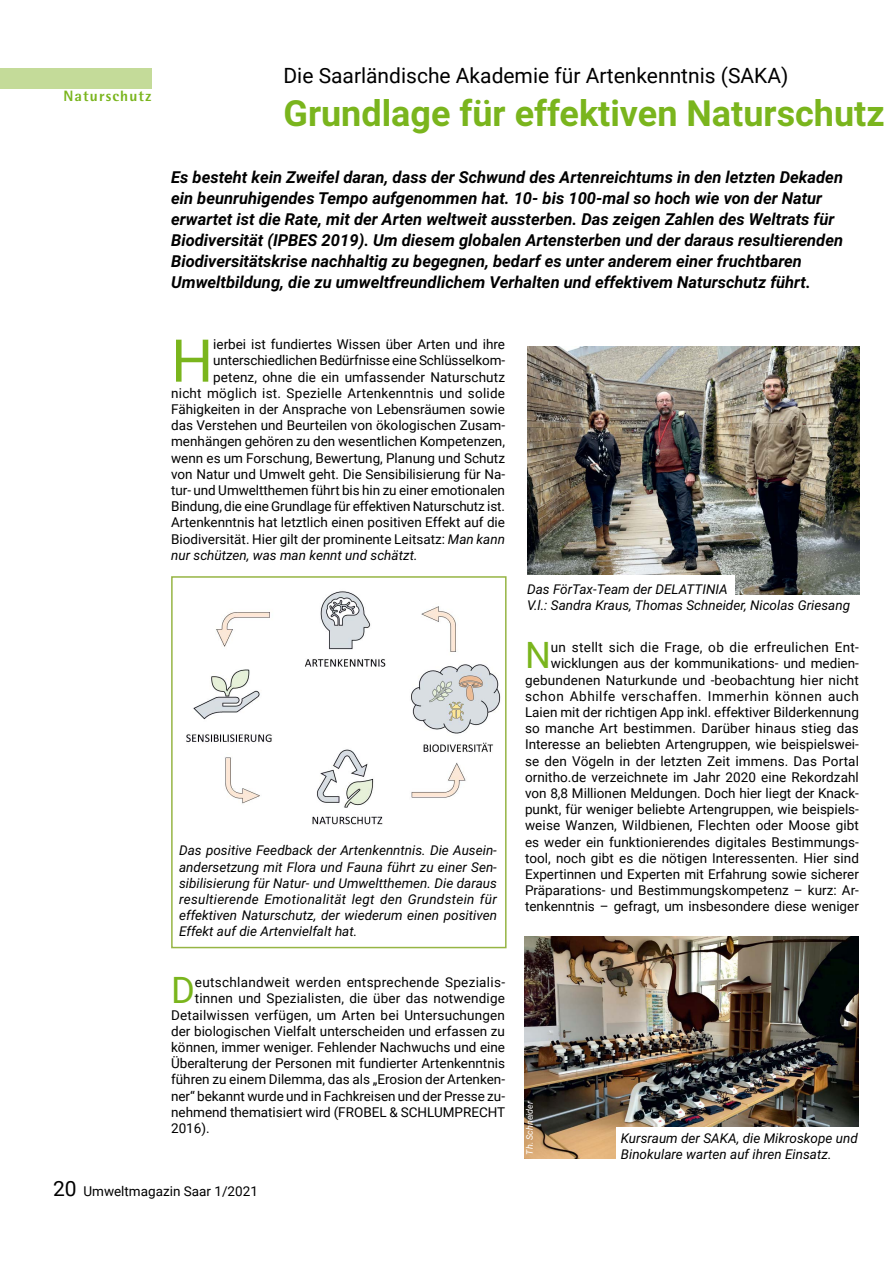
<style>
.page{position:relative;width:893px;height:1263px;background:#fff}
.page>*{position:absolute;margin:0;border:0;box-sizing:border-box;transform-origin:0 0}
.t1{font:59.1px "Roboto";color:#7ab51d}
.t2{font:36.3px "Roboto";color:#7ab51d}
.t3{font:700 36px "Roboto";color:#7ab51d}
.t4{font:21px "Roboto";color:#000}
.t5{font:italic 700 16.5px/21px "Roboto";color:#000}
.t6{font:800 15px "Agfa Rotis Semisans";letter-spacing:.075em;color:#7ab51d}
.t7{font:13.5px/16.2px "Roboto";color:#000;text-align:right}
.t8{font:italic 13.5px/16.2px "Roboto";color:#000}
.t9{font:13.5px "Roboto";letter-spacing:.02em;color:#000}
.t10{font:italic 9px "Roboto";color:#fff}
.s1{font-style:italic}
.s2{font-size:21px}
</style>
<div class="page">
<div style="left:0;top:68px;width:151px;height:20px;background:#c4db99"></div>
<img style="left:186px;top:591px;width:315px;height:234px">
<div style="left:171px;top:576px;width:336px;height:372px;border:2px solid #96b544"></div>
<img style="left:525px;top:936px;width:334px;height:223px">
<div style="left:617px;top:1127px;width:253px;height:37px;background:#fff"></div>
<img style="left:527px;top:347px;width:332px;height:247px">
<div style="left:525px;top:575px;width:209px;height:46px;background:#fff"></div>
<p class="t6" style="left:63px;top:87px;width:89px">Naturschutz</p>
<h3 class="t4" style="left:283px;top:61px;width:506px">Die Saarländische Akademie für Artenkenntnis (SAKA)</h3>
<h3 class="t3" style="left:283px;top:88px;width:603px">Grundlage für effektiven Naturschutz</h3>
<p class="t5" style="left:171px;top:166px;width:673px">Es besteht kein Zweifel daran, dass der Schwund des Artenreichtums in den letzten Dekaden ein beunruhigendes Tempo aufgenommen hat. 10- bis 100-mal so hoch wie von der Natur erwartet ist die Rate, mit der Arten weltweit aussterben. Das zeigen Zahlen des Weltrats für Biodiversität (IPBES 2019). Um diesem globalen Artensterben und der daraus resultierenden Biodiversitätskrise nachhaltig zu begegnen, bedarf es unter anderem einer fruchtbaren Umweltbildung, die zu umweltfreundlichem Verhalten und effektivem Naturschutz führt.</p>
<h1 class="t1" style="left:171px;top:319px;width:44px">H</h1>
<p class="t7" style="left:213px;top:336px;width:293px">ierbei ist fundiertes Wissen über Arten und ihre</p>
<p class="t7" style="left:213px;top:352px;width:293px">unterschiedlichen Bedürfnisse eine Schlüsselkom-</p>
<p class="t7" style="left:213px;top:368px;width:293px">petenz, ohne die ein umfassender Naturschutz</p>
<p class="t7" style="left:171px;top:384px;width:335px">nicht möglich ist. Spezielle Artenkenntnis und solide</p>
<p class="t7" style="left:171px;top:401px;width:335px">Fähigkeiten in der Ansprache von Lebensräumen sowie</p>
<p class="t7" style="left:171px;top:417px;width:335px">das Verstehen und Beurteilen von ökologischen Zusam-</p>
<p class="t7" style="left:171px;top:433px;width:335px">menhängen gehören zu den wesentlichen Kompetenzen,</p>
<p class="t7" style="left:171px;top:449px;width:335px">wenn es um Forschung, Bewertung, Planung und Schutz</p>
<p class="t7" style="left:171px;top:465px;width:335px">von Natur und Umwelt geht. Die Sensibilisierung für Na-</p>
<p class="t7" style="left:171px;top:482px;width:335px">tur- und Umweltthemen führt bis hin zu einer emotionalen</p>
<p class="t7" style="left:171px;top:498px;width:335px">Bindung, die eine Grundlage für effektiven Naturschutz ist.</p>
<p class="t7" style="left:171px;top:514px;width:335px">Artenkenntnis hat letztlich einen positiven Effekt auf die</p>
<p class="t7" style="left:171px;top:530px;width:335px">Biodiversität. Hier gilt der prominente Leitsatz: <span class="s1">Man kann</span></p>
<p class="t8" style="left:171px;top:546px;width:248px">nur schützen, was man kennt und schätzt.</p>
<p class="t8" style="left:179px;top:842px;width:319px;text-align:justify">Das positive Feedback der Artenkenntnis. Die Ausein&shy;andersetzung mit Flora und Fauna führt zu einer Sen&shy;sibilisierung für Natur- und Umweltthemen. Die daraus resultierende Emotionalität legt den Grundstein für effektiven Naturschutz, der wiederum einen positiven Effekt auf die Artenvielfalt hat.</p>
<h2 class="t2" style="left:171px;top:965px;width:25px">D</h2>
<p class="t9" style="left:195px;top:973px;width:312px">eutschlandweit werden entsprechende Spezialis-</p>
<p class="t7" style="left:195px;top:990px;width:312px">tinnen und Spezialisten, die über das notwendige</p>
<p class="t7" style="left:171px;top:1006px;width:335px">Detailwissen verfügen, um Arten bei Untersuchungen</p>
<p class="t7" style="left:171px;top:1022px;width:335px">der biologischen Vielfalt unterscheiden und erfassen zu</p>
<p class="t7" style="left:171px;top:1038px;width:335px">können, immer weniger. Fehlender Nachwuchs und eine</p>
<p class="t7" style="left:171px;top:1055px;width:335px">Überalterung der Personen mit fundierter Artenkenntnis</p>
<p class="t7" style="left:171px;top:1071px;width:335px">führen zu einem Dilemma, das als „Erosion der Artenken-</p>
<p class="t7" style="left:171px;top:1087px;width:335px">ner“ bekannt wurde und in Fachkreisen und der Presse zu-</p>
<p class="t7" style="left:171px;top:1103px;width:336px">nehmend thematisiert wird (FROBEL &amp; SCHLUMPRECHT</p>
<p class="t7" style="left:171px;top:1119px;width:40px">2016).</p>
<p class="t8" style="left:527px;top:580px;width:325px">Das FörTax-Team der DELATTINIA<br>V.l.: Sandra Kraus, Thomas Schneider, Nicolas Griesang</p>
<p class="t7" style="left:525px;top:639px;width:335px">un stellt sich die Frage, ob die erfreulichen Ent&shy;wicklungen aus der kommunikations- und medien&shy;gebundenen Naturkunde und -beobachtung hier nicht schon Abhilfe verschaffen. Immerhin können auch Laien mit der richtigen App inkl. effektiver Bilderkennung so manche Art bestimmen. Darüber hinaus stieg das Interesse an beliebten Artengruppen, wie beispielswei&shy;se den Vögeln in der letzten Zeit immens. Das Portal ornitho.de verzeichnete im Jahr 2020 eine Rekordzahl von 8,8 Millionen Meldungen. Doch hier liegt der Knack&shy;punkt, für weniger beliebte Artengruppen, wie beispiels&shy;weise Wanzen, Wildbienen, Flechten oder Moose gibt es weder ein funktionierendes digitales Bestimmungs&shy;tool, noch gibt es die nötigen Interessenten. Hier sind Expertinnen und Experten mit Erfahrung sowie sicherer Präparations- und Bestimmungskompetenz – kurz: Ar&shy;tenkenntnis – gefragt, um insbesondere diese weniger</p>
<h2 class="t2" style="left:525px;top:630px;width:27px">N</h2>
<p class="t10" style="left:523px;top:1154px;width:55px;rotate:-90deg">Th. Schneider</p>
<p class="t8" style="left:621px;top:1129px;width:238px">Kursraum der SAKA, die Mikroskope und<br>Binokulare warten auf ihren Einsatz.</p>
<p class="t7" style="left:53px;top:1182px;width:206px"><span class="s2">20</span> Umweltmagazin Saar 1/2021</p>
</div>
